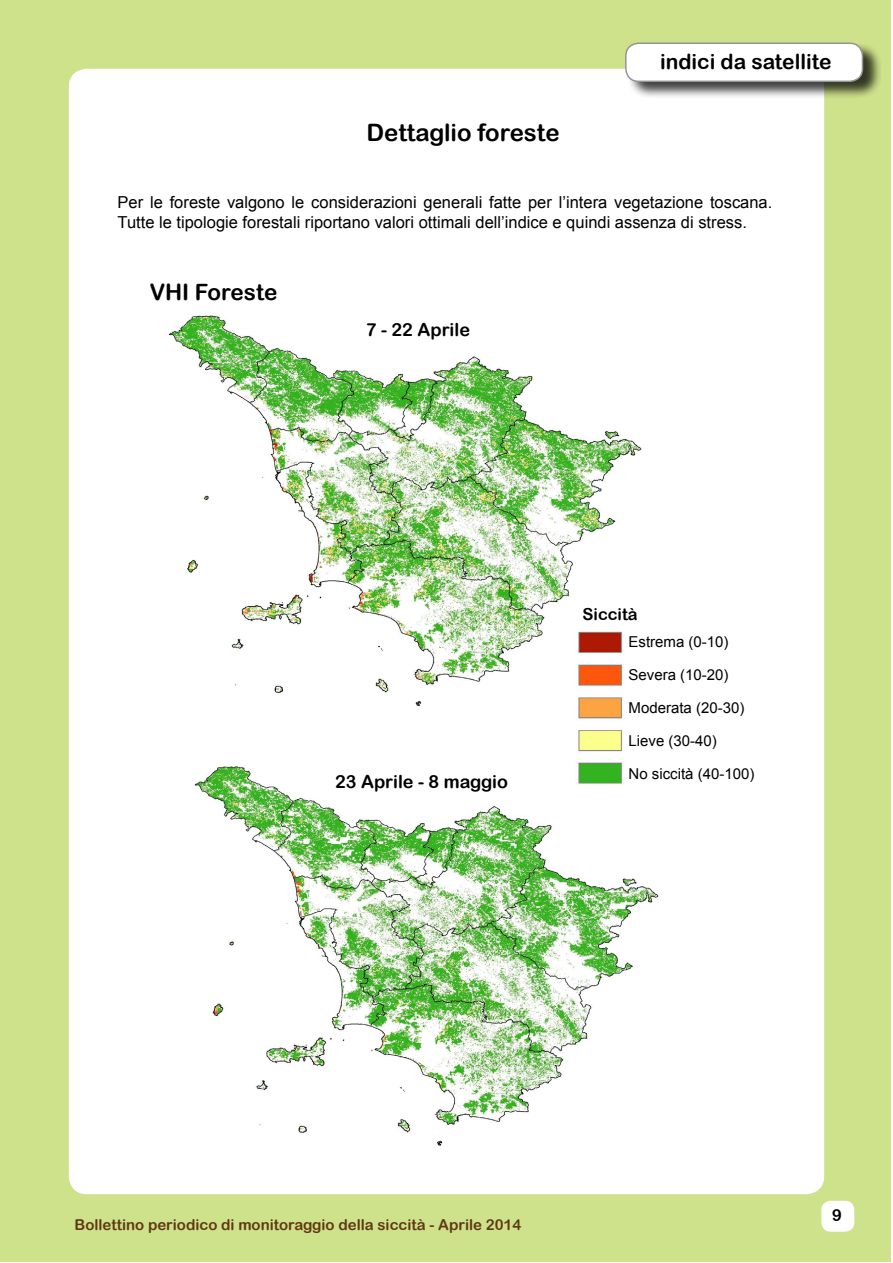
<style>
.page{position:relative;width:893px;height:1263px;background:#fff}
.page>*{position:absolute;margin:0;border:0;box-sizing:border-box;transform-origin:0 0}
.t1{font:24px "Arial Rounded MT Bold";color:#000}
.t2{font:22.5px "Arial Rounded MT Bold";color:#000}
.t3{font:21px "Arial Rounded MT Bold";color:#000}
.t4{font:18px "Arial Rounded MT Bold";color:#000}
.t5{font:16.5px/19.8px "Arial";color:#000}
.t6{font:16.5px "Arial Rounded MT Bold";color:#000}
.t7{font:15px "Arial";color:#000}
.t8{font:15px "Arial Rounded MT Bold";color:#603913}
</style>
<div class="page">
<div style="left:0;top:1px;width:891px;height:1261px;background:#cee18b"></div>
<div style="left:69px;top:69px;width:755px;height:1125px;background:#fff;border-radius:18px"></div>
<div style="left:822px;top:1201px;width:32px;height:30px;background:#fff;border-radius:9px"></div>
<div style="left:821px;top:1201px;width:33px;height:31px;border:2px solid #fff;border-radius:9px"></div>
<div style="left:626px;top:42px;width:257px;height:58px;background:#000;opacity:.75"></div>
<div style="left:626px;top:43px;width:236px;height:38px;background:#fff;border-radius:13px"></div>
<div style="left:625px;top:43px;width:238px;height:39px;border:2px solid #939598;border-radius:13px"></div>
<img style="left:168px;top:314px;width:473px;height:391px">
<div style="left:165px;top:311px;width:479px;height:397px;border:2px solid #fff;border-radius:30px"></div>
<img style="left:194px;top:766px;width:465px;height:380px">
<div style="left:362px;top:317px;width:166px;height:26px;background:#fff"></div>
<img style="left:575px;top:629px;width:53px;height:165px">
<div style="left:331px;top:769px;width:190px;height:25px;background:#fff"></div>
<h1 class="t1" style="left:366px;top:118px;width:195px">Dettaglio foreste</h1>
<p class="t3" style="left:660px;top:49px;width:173px">indici da satellite</p>
<p class="t5" style="left:118px;top:192px;width:656px">Per le foreste valgono le considerazioni generali fatte per l’intera vegetazione toscana.<br>Tutte le tipologie forestali riportano valori ottimali dell’indice e quindi assenza di stress.</p>
<h2 class="t2" style="left:150px;top:278px;width:129px">VHI Foreste</h2>
<p class="t4" style="left:366px;top:319px;width:106px">7 - 22 Aprile</p>
<p class="t4" style="left:335px;top:771px;width:174px">23 Aprile - 8 maggio</p>
<p class="t6" style="left:583px;top:605px;width:57px">Siccità</p>
<p class="t7" style="left:628px;top:632px;width:102px">Estrema (0-10)</p>
<p class="t7" style="left:628px;top:665px;width:102px">Severa (10-20)</p>
<p class="t7" style="left:628px;top:698px;width:117px">Moderata (20-30)</p>
<p class="t7" style="left:628px;top:731px;width:90px">Lieve (30-40)</p>
<p class="t7" style="left:628px;top:764px;width:127px">No siccità (40-100)</p>
<p class="t8" style="left:75px;top:1216px;width:448px">Bollettino periodico di monitoraggio della siccità - Aprile 2014</p>
<p class="t6" style="left:832px;top:1205px;width:11px">9</p>
</div>
